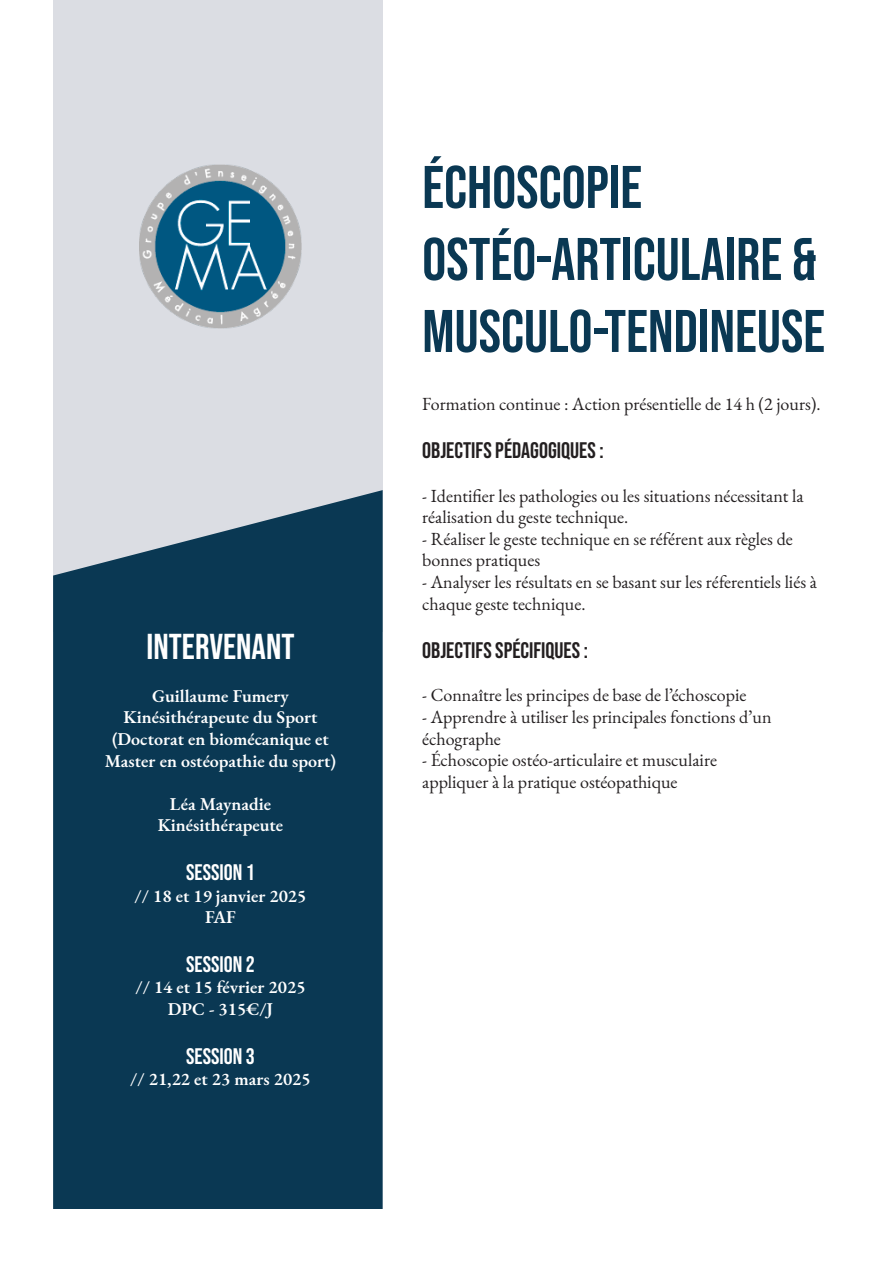
<style>
.page{position:relative;width:893px;height:1263px;background:#fff}
.page>*{position:absolute;margin:0;border:0;box-sizing:border-box;transform-origin:0 0}
.t1{font:60px "Bebas Neue";color:#0a3853}
.t2{font:36px "Bebas Neue";color:#fff}
.t3{font:22.5px "Bebas Neue";color:#231f20}
.t4{font:22.5px "Bebas Neue";color:#fff}
.t5{font:18px "EB Garamond";color:#231f20}
.t6{font:600 18px "EB Garamond";color:#fff}
</style>
<div class="page">
<div style="left:53px;top:0;width:330px;height:631px;background:#dbdde3"></div>
<div style="left:53px;top:490px;width:330px;height:719px;background:#0a3853"></div>
<img style="left:139px;top:165px;width:163px;height:163px">
<p class="t2" style="left:147px;top:626px;width:149px">INTERVENANT</p>
<p class="t6" style="left:152px;top:683px;width:138px">Guillaume Fumery</p>
<p class="t6" style="left:124px;top:705px;width:195px">Kinésithérapeute du Sport</p>
<p class="t6" style="left:112px;top:726px;width:218px">(Doctorat en biomécanique et</p>
<p class="t6" style="left:105px;top:748px;width:233px">Master en ostéopathie du sport)</p>
<p class="t6" style="left:170px;top:791px;width:103px">Léa Maynadie</p>
<p class="t6" style="left:158px;top:813px;width:127px">Kinésithérapeute</p>
<p class="t4" style="left:186px;top:859px;width:70px">SESSION 1</p>
<p class="t6" style="left:135px;top:883px;width:173px">// 18 et 19 janvier 2025</p>
<p class="t6" style="left:205px;top:905px;width:32px">FAF</p>
<p class="t4" style="left:186px;top:951px;width:70px">SESSION 2</p>
<p class="t6" style="left:135px;top:975px;width:172px">// 14 et 15 février 2025</p>
<p class="t6" style="left:168px;top:996px;width:107px">DPC - 315€/J</p>
<p class="t4" style="left:186px;top:1043px;width:70px">SESSION 3</p>
<p class="t6" style="left:130px;top:1067px;width:182px">// 21,22 et 23 mars 2025</p>
<p class="t1" style="left:422px;top:153px;width:221px">ÉCHOSCOPIE</p>
<p class="t1" style="left:422px;top:225px;width:396px">OSTÉO-ARTICULAIRE &amp;</p>
<p class="t1" style="left:422px;top:297px;width:404px">MUSCULO-TENDINEUSE</p>
<p class="t5" style="left:422px;top:392px;width:400px">Formation continue : Action présentielle de 14 h (2 jours).</p>
<p class="t3" style="left:422px;top:438px;width:183px">OBJECTIFS PÉDAGOGIQUES :</p>
<p class="t5" style="left:422px;top:484px;width:383px">- Identifier les pathologies ou les situations nécessitant la</p>
<p class="t5" style="left:422px;top:505px;width:208px">réalisation du geste technique.</p>
<p class="t5" style="left:422px;top:527px;width:372px">- Réaliser le geste technique en se référent aux règles de</p>
<p class="t5" style="left:422px;top:549px;width:119px">bonnes pratiques</p>
<p class="t5" style="left:422px;top:570px;width:396px">- Analyser les résultats en se basant sur les réferentiels liés à</p>
<p class="t5" style="left:422px;top:592px;width:165px">chaque geste technique.</p>
<p class="t3" style="left:422px;top:638px;width:167px">OBJECTIFS SPÉCIFIQUES :</p>
<p class="t5" style="left:422px;top:684px;width:326px">- Connaître les principes de base de l’échoscopie</p>
<p class="t5" style="left:422px;top:705px;width:351px">- Apprendre à utiliser les principales fonctions d’un</p>
<p class="t5" style="left:422px;top:727px;width:80px">échographe</p>
<p class="t5" style="left:422px;top:748px;width:296px">- Échoscopie ostéo-articulaire et musculaire</p>
<p class="t5" style="left:422px;top:770px;width:257px">appliquer à la pratique ostéopathique</p>
</div>
